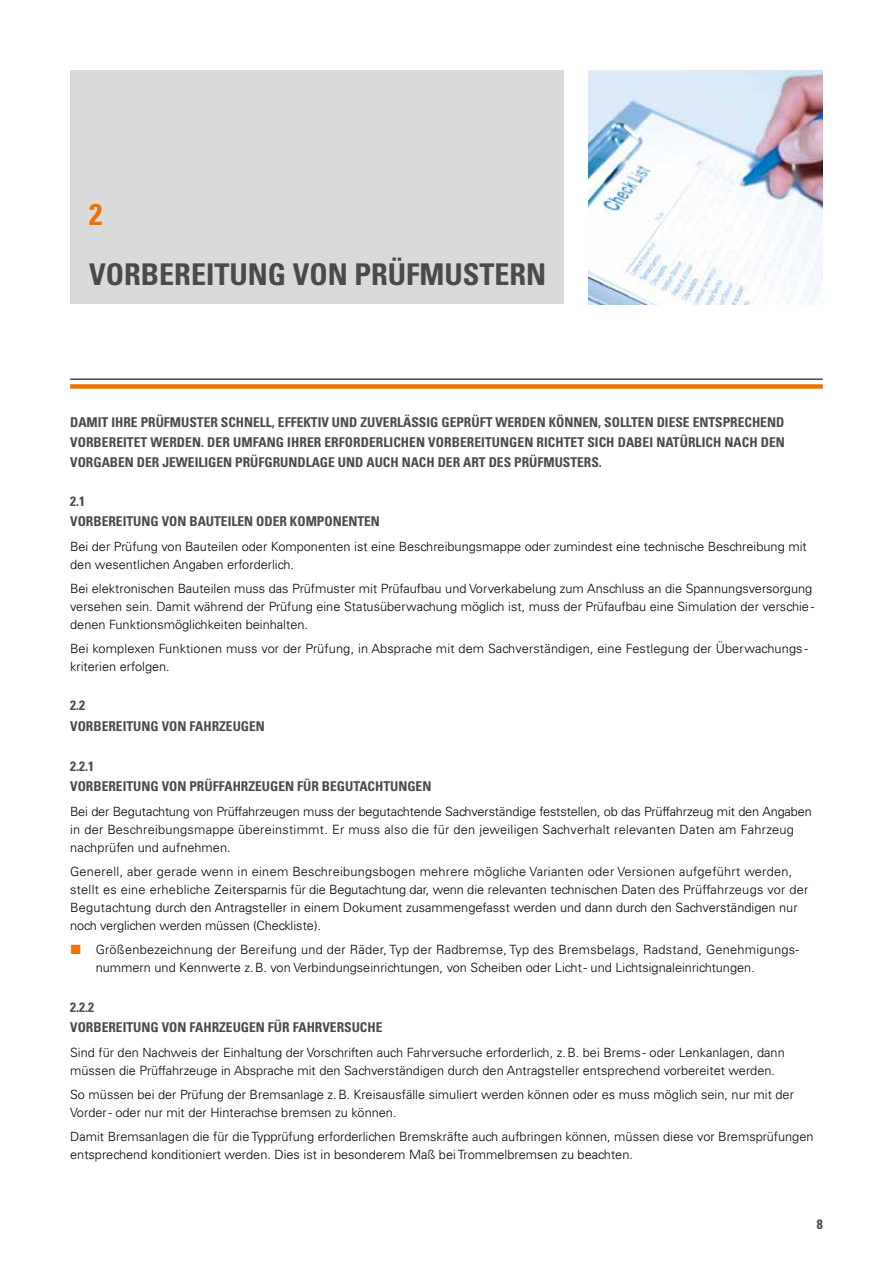
<style>
.page{position:relative;width:893px;height:1263px;background:#fff}
.page>*{position:absolute;margin:0;border:0;box-sizing:border-box;transform-origin:0 0}
.t1{font:700 condensed 30px "Univers LT Std";color:#4a4a49}
.t2{font:700 condensed 30px "Univers LT Std";color:#ee7203}
.t3{font:700 condensed 13.5px/20.2px "Univers LT Std";color:#4a4a49}
.t4{font:300 12.75px/18px "Univers LT Std";color:#000}
</style>
<div class="page">
<div style="left:70px;top:70px;width:493px;height:234px;background:#dadada"></div>
<img style="left:589px;top:70px;width:234px;height:234px">
<div style="left:70px;top:384px;width:753px;height:5px;background:#ee7203"></div>
<hr style="left:70px;top:378px;width:753px;height:2px;background:#4a4a49">
<h1 class="t2" style="left:89px;top:196px;width:15px">2</h1>
<h1 class="t1" style="left:89px;top:256px;width:458px">VORBEREITUNG VON PRÜFMUSTERN</h1>
<p class="t3" style="left:70px;top:411px;width:716px;text-align:justify">DAMIT IHRE PRÜFMUSTER SCHNELL, EFFEKTIV UND ZUVERLÄSSIG GEPRÜFT WERDEN KÖNNEN, SOLLTEN DIESE ENTSPRECHEND VORBEREITET WERDEN. DER UMFANG IHRER ERFORDERLICHEN VORBEREITUNGEN RICHTET SICH DABEI NATÜRLICH NACH DEN VORGABEN DER JEWEILIGEN PRÜFGRUNDLAGE UND AUCH NACH DER ART DES PRÜFMUSTERS.</p>
<p class="t3" style="left:70px;top:491px;width:311px">2.1<br>VORBEREITUNG VON BAUTEILEN ODER KOMPONENTEN</p>
<p class="t4" style="left:70px;top:537px;width:738px">Bei der Prüfung von Bauteilen oder Komponenten ist eine Beschreibungsmappe oder zumindest eine technische Beschreibung mit den wesentlichen Angaben erforderlich.</p>
<p class="t4" style="left:70px;top:579px;width:745px">Bei elektronischen Bauteilen muss das Prüfmuster mit Prüfaufbau und Vorverkabelung zum Anschluss an die Spannungsversorgung versehen sein. Damit während der Prüfung eine Statusüberwachung möglich ist, muss der Prüfaufbau eine Simulation der verschie&shy;denen Funktionsmöglichkeiten beinhalten.</p>
<p class="t4" style="left:70px;top:639px;width:739px">Bei komplexen Funktionen muss vor der Prüfung, in Absprache mit dem Sachverständigen, eine Festlegung der Überwachungs - kriterien erfolgen.</p>
<p class="t3" style="left:70px;top:695px;width:196px">2.2<br>VORBEREITUNG VON FAHRZEUGEN</p>
<p class="t3" style="left:70px;top:756px;width:363px">2.2.1<br>VORBEREITUNG VON PRÜFFAHRZEUGEN FÜR BEGUTACHTUNGEN</p>
<p class="t4" style="left:70px;top:803px;width:743px">Bei der Begutachtung von Prüffahrzeugen muss der begutachtende Sachverständige feststellen, ob das Prüffahrzeug mit den Angaben in der Beschreibungsmappe übereinstimmt. Er muss also die für den jeweiligen Sachverhalt relevanten Daten am Fahrzeug nachprüfen und aufnehmen.</p>
<p class="t4" style="left:70px;top:863px;width:740px">Generell, aber gerade wenn in einem Beschreibungsbogen mehrere mögliche Varianten oder Versionen aufgeführt werden, stellt es eine erhebliche Zeitersparnis für die Begutachtung dar, wenn die relevanten technischen Daten des Prüffahrzeugs vor der Begutachtung durch den Antragsteller in einem Dokument zusammengefasst werden und dann durch den Sachverständigen nur noch verglichen werden müssen (Checkliste).</p>
<p class="t4" style="left:96px;top:941px;width:705px">Größenbezeichnung der Bereifung und der Räder, Typ der Radbremse, Typ des Bremsbelags, Radstand, Genehmigungs&shy;nummern und Kennwerte z.B. von Verbindungseinrichtungen, von Scheiben oder Licht- und Lichtsignaleinrichtungen.</p>
<p class="t3" style="left:70px;top:997px;width:314px">2.2.2<br>VORBEREITUNG VON FAHRZEUGEN FÜR FAHRVERSUCHE</p>
<p class="t4" style="left:70px;top:1043px;width:716px">Sind für den Nachweis der Einhaltung der Vorschriften auch Fahrversuche erforderlich, z.B. bei Brems - oder Lenkanlagen, dann müssen die Prüffahrzeuge in Absprache mit den Sachverständigen durch den Antragsteller entsprechend vorbereitet werden.</p>
<p class="t4" style="left:70px;top:1085px;width:725px">So müssen bei der Prüfung der Bremsanlage z.B. Kreisausfälle simuliert werden können oder es muss möglich sein, nur mit der<br>Vorder- oder nur mit der Hinterachse bremsen zu können.</p>
<p class="t4" style="left:70px;top:1127px;width:745px">Damit Bremsanlagen die für die Typprüfung erforderlichen Bremskräfte auch aufbringen können, müssen diese vor Bremsprüfungen entsprechend konditioniert werden. Dies ist in besonderem Maß bei Trommelbremsen zu beachten.</p>
<p class="t3" style="left:817px;top:1214px;width:7px">8</p>
</div>
